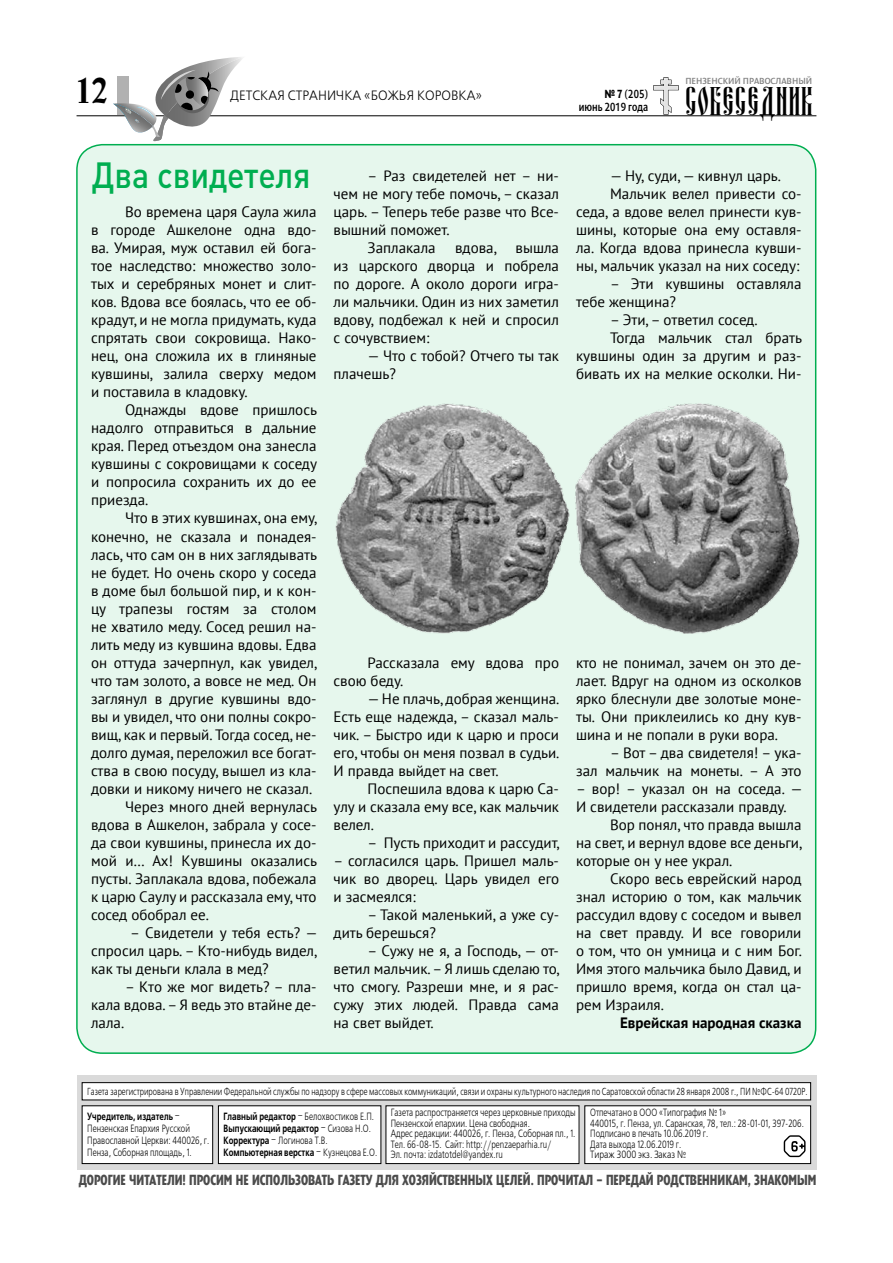
<style>
.page{position:relative;width:893px;height:1263px;background:#fff}
.page>*{position:absolute;margin:0;border:0;box-sizing:border-box;transform-origin:0 0}
.t1{font:42px "Fita Vjaz";letter-spacing:.025em;color:#000}
.t2{font:500 36px "DIN Pro";color:#00ae50;scale:.9 1}
.t3{font:36px "Izhitsa C";color:#000;scale:.9 1}
.t4{font:15px/18px "PT Sans";color:#000;text-align:justify}
.t5{font:15px "Denda New Black Cond C";color:#4c4c4c;scale:.8 1}
.t6{font:700 15px "PT Sans";color:#000}
.t7{font:13.5px "Free Set C";letter-spacing:.06em;color:#000;scale:.95 1}
.t8{font:12px/13.5px "Denda New C";color:#000;text-align:right;scale:.8 1}
.t9{font:10.5px/10.5px "Free Set C";color:#000;scale:.75 1}
.t10{font:700 10.5px/12px "Free Set C";color:#000;scale:.75 1}
.t11{font:10.2px "Free Set C";color:#000;scale:.74 1}
.t12{font:9px "Denda New C";color:#838383}
.s1{font-weight:700}
.s2{font-weight:400}
</style>
<div class="page">
<svg style="left:653px;top:77px;width:26px;height:38px"></svg>
<hr style="left:77px;top:115px;width:739px;height:1px;background:#000">
<div style="left:77px;top:1075px;width:739px;height:95px;background:#dadada"></div>
<div style="left:585px;top:1106px;width:226px;height:57px;background:#fff"></div>
<div style="left:584px;top:1105px;width:227px;height:59px;border:1px solid #000"></div>
<div style="left:386px;top:1106px;width:193px;height:57px;background:#fff"></div>
<div style="left:386px;top:1105px;width:193px;height:59px;border:1px solid #000"></div>
<div style="left:218px;top:1106px;width:163px;height:57px;background:#fff"></div>
<div style="left:218px;top:1105px;width:163px;height:59px;border:1px solid #000"></div>
<div style="left:82px;top:1106px;width:131px;height:57px;background:#fff"></div>
<div style="left:82px;top:1105px;width:131px;height:59px;border:1px solid #000"></div>
<div style="left:82px;top:1083px;width:729px;height:17px;background:#fff"></div>
<div style="left:82px;top:1082px;width:729px;height:18px;border:1px solid #000"></div>
<svg style="left:784px;top:1135px;width:22px;height:22px"></svg>
<div style="left:77px;top:145px;width:739px;height:908px;background:#e6f7ed;border-radius:26px"></div>
<svg style="left:113px;top:57px;width:132px;height:85px"></svg>
<img style="left:335px;top:403px;width:465px;height:231px">
<p class="t12" style="left:685px;top:76px;width:33px">ПЕНЗЕНСКИЙ</p>
<p class="t12" style="left:743px;top:76px;width:71px">п равославный</p>
<h2 class="t3" style="left:77px;top:70px;width:37px">12</h2>
<h1 class="t1" style="left:685px;top:77px;width:129px">СОБЕСЕДНИК</h1>
<p class="t8" style="left:579px;top:87px;width:88px"><span class="s1">№ 7</span> (205) июнь 2019 года</p>
<p class="t7" style="left:230px;top:88px;width:266px">Детская страничка «Божья коровка»</p>
<h2 class="t2" style="left:92px;top:145px;width:245px">Два свидетеля</h2>
<p class="t4" style="left:91px;top:203px;width:227px;text-indent:34px">Во времена царя Саула жила в городе Ашкелоне одна вдо&shy;ва. Умирая, муж оставил ей бога&shy;тое наследство: множество золо&shy;тых и серебряных монет и слит&shy;ков. Вдова все боялась, что ее об&shy;крадут, и не могла придумать, куда спрятать свои сокровища. Нако&shy;нец, она сложила их в глиняные кувшины, залила сверху медом и поставила в кладовку.</p>
<p class="t4" style="left:91px;top:401px;width:228px;text-indent:34px">Однажды вдове пришлось надолго отправиться в дальние края. Перед отъездом она занесла кувшины с сокровищами к соседу и попросила сохранить их до ее приезда.</p>
<p class="t4" style="left:125px;top:509px;width:193px">Что в этих кувшинах, она ему,</p>
<p class="t4" style="left:91px;top:527px;width:227px">конечно, не сказала и понадея-</p>
<p class="t4" style="left:91px;top:545px;width:227px">лась, что сам он в них заглядывать</p>
<p class="t4" style="left:91px;top:563px;width:227px">не будет. Но очень скоро у соседа</p>
<p class="t4" style="left:91px;top:581px;width:227px">в доме был большой пир, и к кон-</p>
<p class="t4" style="left:91px;top:599px;width:227px">цу трапезы гостям за столом</p>
<p class="t4" style="left:91px;top:617px;width:227px">не хватило меду. Сосед решил на-</p>
<p class="t4" style="left:91px;top:635px;width:227px">лить меду из кувшина вдовы. Едва</p>
<p class="t4" style="left:91px;top:653px;width:227px">он оттуда зачерпнул, как увидел,</p>
<p class="t4" style="left:91px;top:671px;width:227px">что там золото, а вовсе не мед. Он</p>
<p class="t4" style="left:91px;top:689px;width:227px">заглянул в другие кувшины вдо-</p>
<p class="t4" style="left:91px;top:707px;width:227px">вы и увидел, что они полны сокро-</p>
<p class="t4" style="left:91px;top:725px;width:227px">вищ, как и первый. Тогда сосед, не-</p>
<p class="t4" style="left:91px;top:743px;width:227px">долго думая, переложил все богат-</p>
<p class="t4" style="left:91px;top:761px;width:227px">ства в свою посуду, вышел из кла-</p>
<p class="t4" style="left:91px;top:779px;width:223px">довки и никому ничего не сказал.</p>
<p class="t4" style="left:125px;top:797px;width:193px">Через много дней вернулась</p>
<p class="t4" style="left:91px;top:815px;width:227px">вдова в Ашкелон, забрала у сосе-</p>
<p class="t4" style="left:91px;top:833px;width:227px">да свои кувшины, принесла их до-</p>
<p class="t4" style="left:91px;top:851px;width:228px">мой и… Ах! Кувшины оказались</p>
<p class="t4" style="left:91px;top:869px;width:227px">пусты. Заплакала вдова, побежала</p>
<p class="t4" style="left:91px;top:887px;width:227px">к царю Саулу и рассказала ему, что</p>
<p class="t4" style="left:91px;top:905px;width:119px">сосед обобрал ее.</p>
<p class="t4" style="left:91px;top:923px;width:228px;text-indent:39px">– Свидетели у тебя есть? — спросил царь. – Кто-нибудь видел, как ты деньги клала в мед?</p>
<p class="t4" style="left:91px;top:977px;width:227px;text-indent:34px">– Кто же мог видеть? – пла&shy;кала вдова. – Я ведь это втайне де&shy;лала.</p>
<p class="t4" style="left:368px;top:167px;width:193px">– Раз свидетелей нет – ни-</p>
<p class="t4" style="left:334px;top:185px;width:227px">чем не могу тебе помочь, – сказал</p>
<p class="t4" style="left:334px;top:203px;width:227px">царь. – Теперь тебе разве что Все-</p>
<p class="t4" style="left:334px;top:221px;width:117px">вышний поможет.</p>
<p class="t4" style="left:368px;top:239px;width:70px">Заплакала</p>
<p class="t4" style="left:455px;top:239px;width:43px">вдова,</p>
<p class="t4" style="left:334px;top:239px;width:227px;text-indent:182px">вышла из царского дворца и побрела по дороге. А около дороги игра&shy;ли мальчики. Один из них заметил вдову, подбежал к ней и спросил с сочувствием:</p>
<p class="t4" style="left:334px;top:347px;width:227px;text-indent:34px">— Что с тобой? Отчего ты так плачешь?</p>
<p class="t4" style="left:334px;top:653px;width:227px;text-indent:34px">Рассказала ему вдова про свою беду.</p>
<p class="t4" style="left:334px;top:689px;width:227px;text-indent:34px">— Не плачь, добрая женщина.<br>Есть еще надежда, – сказал маль&shy;чик. – Быстро иди к царю и проси его, чтобы он меня позвал в судьи.<br>И правда выйдет на свет.</p>
<p class="t4" style="left:334px;top:779px;width:227px;text-indent:34px">Поспешила вдова к царю Са&shy;улу и сказала ему все, как мальчик велел.</p>
<p class="t4" style="left:368px;top:833px;width:193px">– Пусть приходит и рассудит,</p>
<p class="t4" style="left:334px;top:851px;width:227px">– согласился царь. Пришел маль&shy;чик во дворец. Царь увидел его и засмеялся:</p>
<p class="t4" style="left:334px;top:905px;width:227px;text-indent:34px">– Такой маленький, а уже су&shy;дить берешься?</p>
<p class="t4" style="left:334px;top:941px;width:227px;text-indent:34px">– Сужу не я, а Господь, — от&shy;ветил мальчик. – Я лишь сделаю то, что смогу. Разреши мне, и я рас&shy;сужу этих людей. Правда сама на свет выйдет.</p>
<p class="t4" style="left:610px;top:167px;width:172px">— Ну, суди, — кивнул царь.</p>
<p class="t4" style="left:610px;top:185px;width:193px">Мальчик велел привести со-</p>
<p class="t4" style="left:576px;top:203px;width:227px">седа, а вдове велел принести кув-</p>
<p class="t4" style="left:576px;top:221px;width:227px">шины, которые она ему оставля-</p>
<p class="t4" style="left:576px;top:239px;width:227px">ла. Когда вдова принесла кувши-</p>
<p class="t4" style="left:576px;top:257px;width:225px">ны, мальчик указал на них соседу:</p>
<p class="t4" style="left:576px;top:275px;width:227px;text-indent:34px">– Эти кувшины оставляла тебе женщина?</p>
<p class="t4" style="left:610px;top:311px;width:149px">– Эти, – ответил сосед.</p>
<p class="t4" style="left:610px;top:329px;width:193px">Тогда мальчик стал брать</p>
<p class="t4" style="left:576px;top:347px;width:227px">кувшины один за другим и раз-</p>
<p class="t4" style="left:576px;top:365px;width:227px">бивать их на мелкие осколки. Ни-</p>
<p class="t4" style="left:576px;top:653px;width:227px">кто не понимал, зачем он это де&shy;лает. Вдруг на одном из осколков ярко блеснули две золотые моне&shy;ты. Они приклеились ко дну кув&shy;шина и не попали в руки вора.</p>
<p class="t4" style="left:576px;top:743px;width:227px;text-align:right">– Вот – два свидетеля! – ука-<br>зал мальчик на монеты. – А это</p>
<p class="t4" style="left:576px;top:779px;width:228px">– вор! – указал он на соседа. —<br>И свидетели рассказали правду.</p>
<p class="t4" style="left:576px;top:815px;width:227px;text-indent:34px">Вор понял, что правда вышла на свет, и вернул вдове все деньги, которые он у нее украл.</p>
<p class="t4" style="left:576px;top:869px;width:227px;text-indent:34px">Скоро весь еврейский народ знал историю о том, как мальчик рассудил вдову с соседом и вывел на свет правду. И все говорили о том, что он умница и с ним Бог.<br>Имя этого мальчика было Давид, и пришло время, когда он стал ца&shy;рем Израиля.</p>
<p class="t6" style="left:620px;top:1012px;width:183px">Еврейская народная сказка</p>
<p class="t11" style="left:87px;top:1086px;width:975px">Газета зарегистрирована в Управлении Федеральной службы по надзору в сфере массовых коммуникаций, связи и охраны культурного наследия по Саратовской области 28 января 2008 г., ПИ №ФС-64 0720Р.</p>
<p class="t9" style="left:87px;top:1110px;width:164px;line-height:12px"><span class="s1">Учредитель, издатель</span> –<br>Пензенская Епархия Русской<br>Православной Церкви: 440026, г.<br>Пенза, Соборная площадь, 1.</p>
<p class="t10" style="left:224px;top:1110px;width:206px">Главный редактор <span class="s2">– Белохвостиков Е.П.<br></span>Выпускающий редактор <span class="s2">– Сизова Н .О.<br></span>Корректура <span class="s2">– Логинова Т.В.<br></span>Компьютерная верстка <span class="s2">– Кузнецова Е.О.</span></p>
<p class="t9" style="left:391px;top:1108px;width:248px">Газета распространяется через церковные приходы Пензенской епархии. Цена свободная.<br>Адрес редакции: 440026, г. Пенза, Соборная пл., 1.<br>Тел. 66-08-15. Сайт: http://penzaeparhia.ru/<br>Эл. почта: izdatotdel@yandex.ru</p>
<p class="t9" style="left:590px;top:1108px;width:71px">Отпечатано в ООО</p>
<p class="t9" style="left:590px;top:1108px;width:286px;text-indent:69px">«Типография № 1»<br>440015, г. Пенза, ул. Саранская, 78, тел.: 28-01-01, 397-206.<br>Подписано в печать 10.06.2019 г.<br>Дата выхода 12.06.2019 г.<br>Тираж 3000 экз. Заказ №</p>
<p class="t5" style="left:79px;top:1171px;width:924px">Дорогие читатели! Просим не использовать газету для хозяйственных целей. Прочитал – передай родственникам, знакомым</p>
</div>
